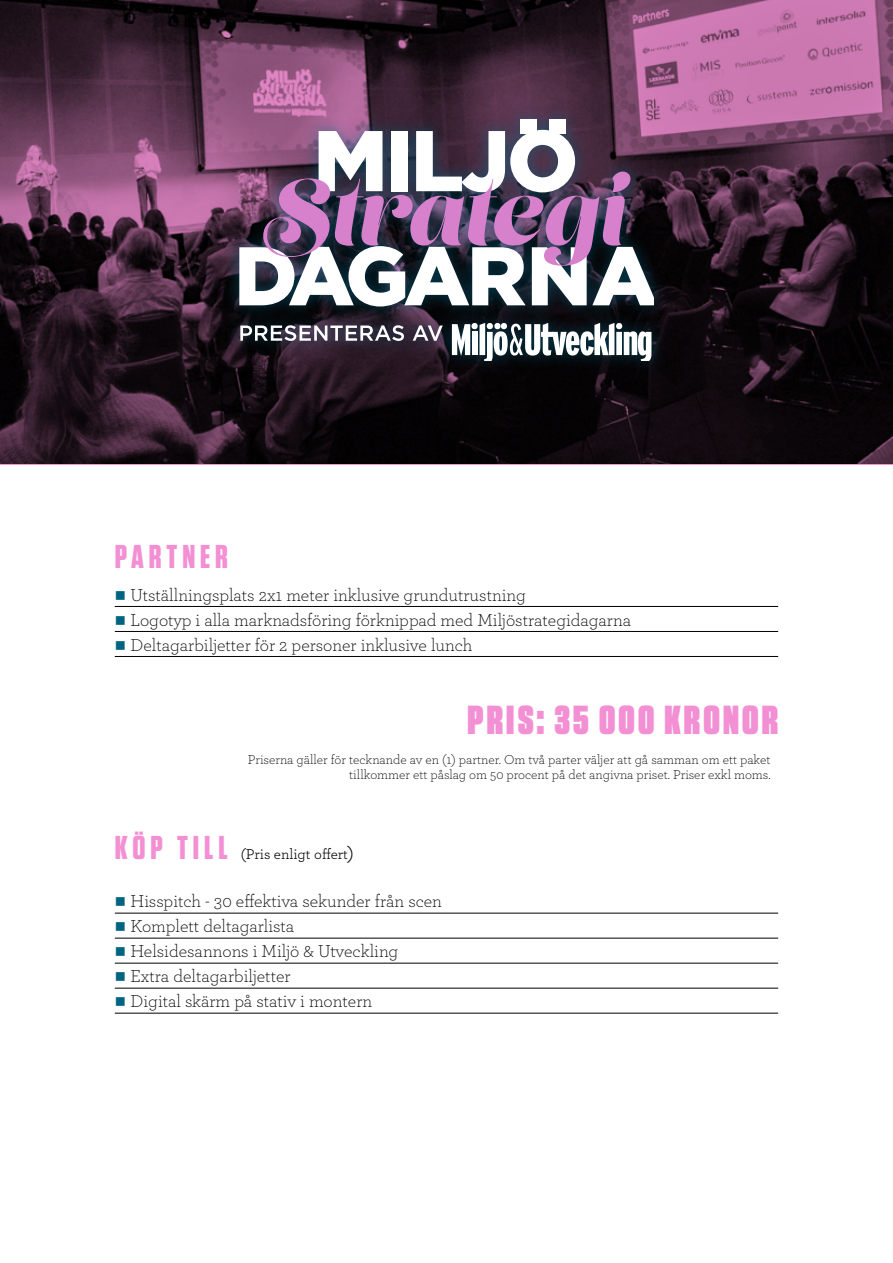
<style>
.page{position:relative;width:893px;height:1263px;background:#fff}
.page>*{position:absolute;margin:0;border:0;box-sizing:border-box;transform-origin:0 0}
.t1{font:900 40.5px "Tungsten";letter-spacing:.08em;color:#f390d4}
.t2{font:700 33px "Tungsten";letter-spacing:.15em;color:#f390d4}
.t3{font:300 18px "Archer";color:#000}
.t4{font:15px "Archer";color:#000}
.t5{font:300 13.5px/15px "Archer";color:#000;text-align:right}
.s1{color:#006382}
.s2{font-family:"Tungsten";font-weight:700;font-size:33px;color:#f390d4}
.s3{font-size:18px}
</style>
<div class="page">
<svg style="left:0;top:0;width:893px;height:465px;background:#43273a"></svg>
<div style="left:224px;top:104px;width:445px;height:272px;background:#006382;opacity:.58"></div>
<svg style="left:240px;top:325px;width:164px;height:16px"></svg>
<svg style="left:413px;top:325px;width:30px;height:16px"></svg>
<svg style="left:452px;top:324px;width:18px;height:32px"></svg>
<div style="left:471px;top:323px;width:7px;height:6px;background:#fff;border-radius:50%"></div>
<div style="left:472px;top:332px;width:5px;height:23px;background:#fff"></div>
<svg style="left:479px;top:323px;width:172px;height:38px"></svg>
<div style="left:520px;top:120px;width:16px;height:14px;background:#fff"></div>
<div style="left:549px;top:120px;width:17px;height:14px;background:#fff"></div>
<svg style="left:239px;top:130px;width:415px;height:176px"></svg>
<hr style="left:115px;top:606px;width:663px;height:1px;background:#000">
<hr style="left:115px;top:631px;width:663px;height:1px;background:#000">
<hr style="left:115px;top:656px;width:663px;height:1px;background:#000">
<hr style="left:115px;top:913px;width:663px;height:1px;background:#000">
<hr style="left:115px;top:938px;width:663px;height:1px;background:#000">
<hr style="left:115px;top:963px;width:663px;height:1px;background:#000">
<hr style="left:115px;top:988px;width:663px;height:1px;background:#000">
<hr style="left:115px;top:1013px;width:663px;height:1px;background:#000">
<h2 class="t2" style="left:115px;top:539px;width:115px">PARTNER</h2>
<p class="t3" style="left:115px;top:583px;width:413px"><span class="s1">■</span> Utställningsplats 2x1 meter inklusive grundutrustning</p>
<p class="t3" style="left:115px;top:608px;width:518px"><span class="s1">■</span> Logotyp i alla marknadsföring förknippad med Miljöstrategidagarna</p>
<p class="t3" style="left:115px;top:633px;width:359px"><span class="s1">■</span> Deltagarbiljetter för 2 personer inklusive lunch</p>
<h1 class="t1" style="left:467px;top:697px;width:312px">PRIS: 35 000 KRONOR</h1>
<p class="t5" style="left:248px;top:752px;width:524px">Priserna gäller för tecknande av en (1) partner. Om två parter väljer att gå samman om ett paket tillkommer ett påslag om 50 procent på det angivna priset. Priser exkl moms.</p>
<p class="t4" style="left:115px;top:843px;width:241px"><span class="s2">KÖP TILL</span> (Pris enligt offert<span class="s3">)</span></p>
<p class="t3" style="left:115px;top:889px;width:329px"><span class="s1">■</span> Hisspitch - 30 effektiva sekunder från scen</p>
<p class="t3" style="left:115px;top:914px;width:181px"><span class="s1">■</span> Komplett deltagarlista</p>
<p class="t3" style="left:115px;top:939px;width:285px"><span class="s1">■</span> Helsidesannons i Miljö &amp; Utveckling</p>
<p class="t3" style="left:115px;top:964px;width:177px"><span class="s1">■</span> Extra deltagarbiljetter</p>
<p class="t3" style="left:115px;top:989px;width:259px"><span class="s1">■</span> Digital skärm på stativ i montern</p>
</div>
